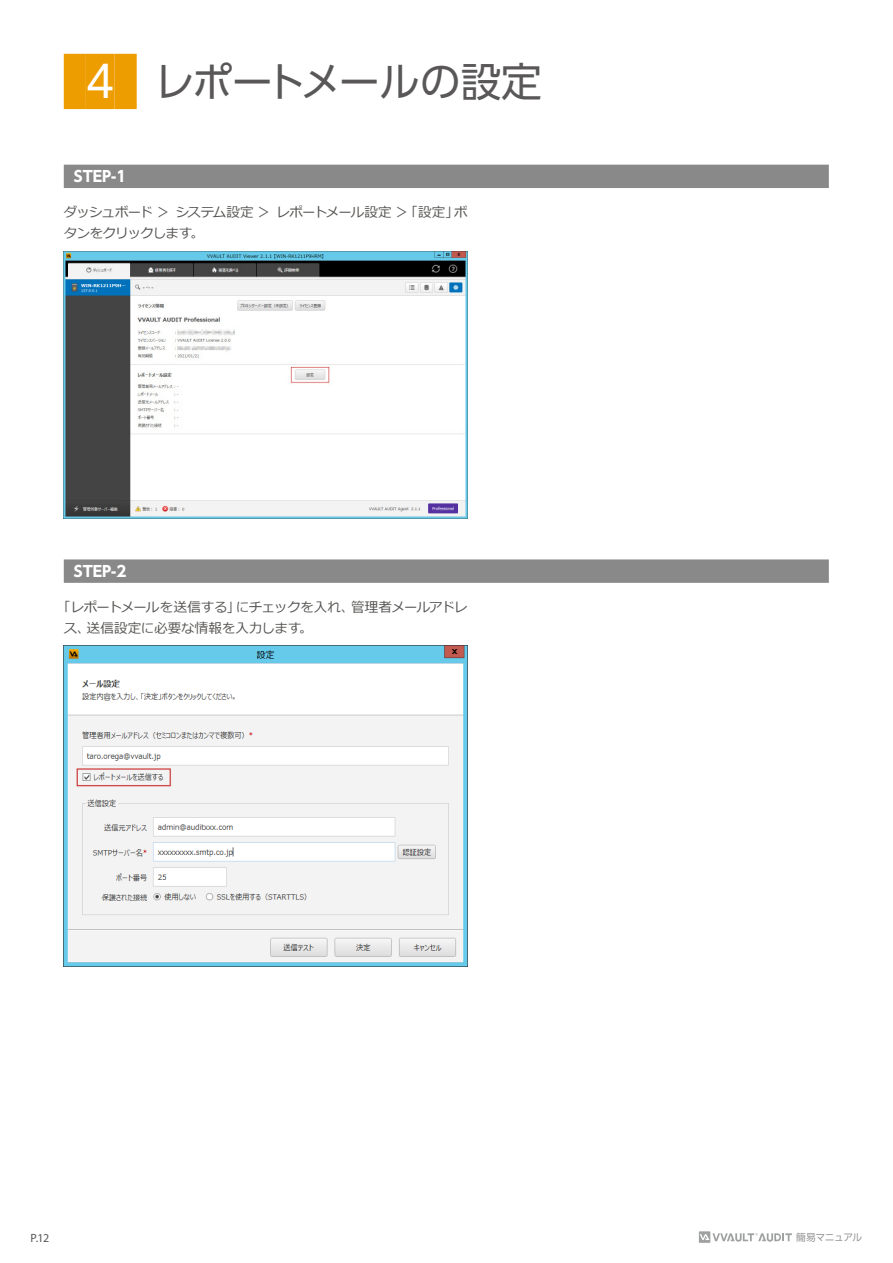
<style>
.page{position:relative;width:893px;height:1263px;background:#fff}
.page>*{position:absolute;margin:0;border:0;box-sizing:border-box;transform-origin:0 0}
.t1{font:40.5px "UD Shin Go Pro";letter-spacing:-.005em;color:#595757}
.t2{font:700 15px "UD Shin Go Pro";color:#fff}
.t3{font:13.5px/21px "Meiryo";letter-spacing:-.02em;color:#575554}
.t4{font:13.5px/21px "Meiryo";letter-spacing:-.065em;color:#575554}
.t5{font:12px "Myriad Pro";color:#575554}
.t6{font:9.75px "UD Shin Go Pro";letter-spacing:-.04em;color:#969697}
.s1{font-family:"UD Shin Go Pro De";font-weight:700;font-size:36px;color:#ee9d00}
.s2{font-size:43.5px;color:#fff}
</style>
<div class="page">
<svg style="left:699px;top:1231px;width:93px;height:12px"></svg>
<div style="left:64px;top:54px;width:22px;height:55px;background:#ee9d00"></div>
<div style="left:86px;top:54px;width:29px;height:55px;background:#ee9d00"></div>
<div style="left:115px;top:54px;width:22px;height:55px;background:#ee9d00"></div>
<div style="left:64px;top:165px;width:765px;height:23px;background:#898989"></div>
<div style="left:64px;top:559px;width:765px;height:24px;background:#898989"></div>
<img style="left:64px;top:251px;width:404px;height:268px">
<img style="left:64px;top:646px;width:404px;height:321px">
<h1 class="t1" style="left:50px;top:49px;width:493px"><span class="s1">［</span><span class="s2">4</span><span class="s1">］</span>レポートメールの設定</h1>
<p class="t2" style="left:74px;top:164px;width:54px">STEP-1</p>
<p class="t4" style="left:64px;top:202px;width:405px">ダッシュボード ＞ システム設定 ＞ レポートメール設定 ＞「設定」ボタンをクリックします。</p>
<p class="t2" style="left:74px;top:559px;width:54px">STEP-2</p>
<p class="t3" style="left:64px;top:597px;width:405px;text-indent:-7px">「レポートメールを送信する」にチェックを入れ、管理者メールアドレス、送信設定に必要な情報を入力します。</p>
<p class="t5" style="left:31px;top:1230px;width:20px">P.12</p>
<p class="t6" style="left:796px;top:1229px;width:68px">簡易マニュアル</p>
</div>
